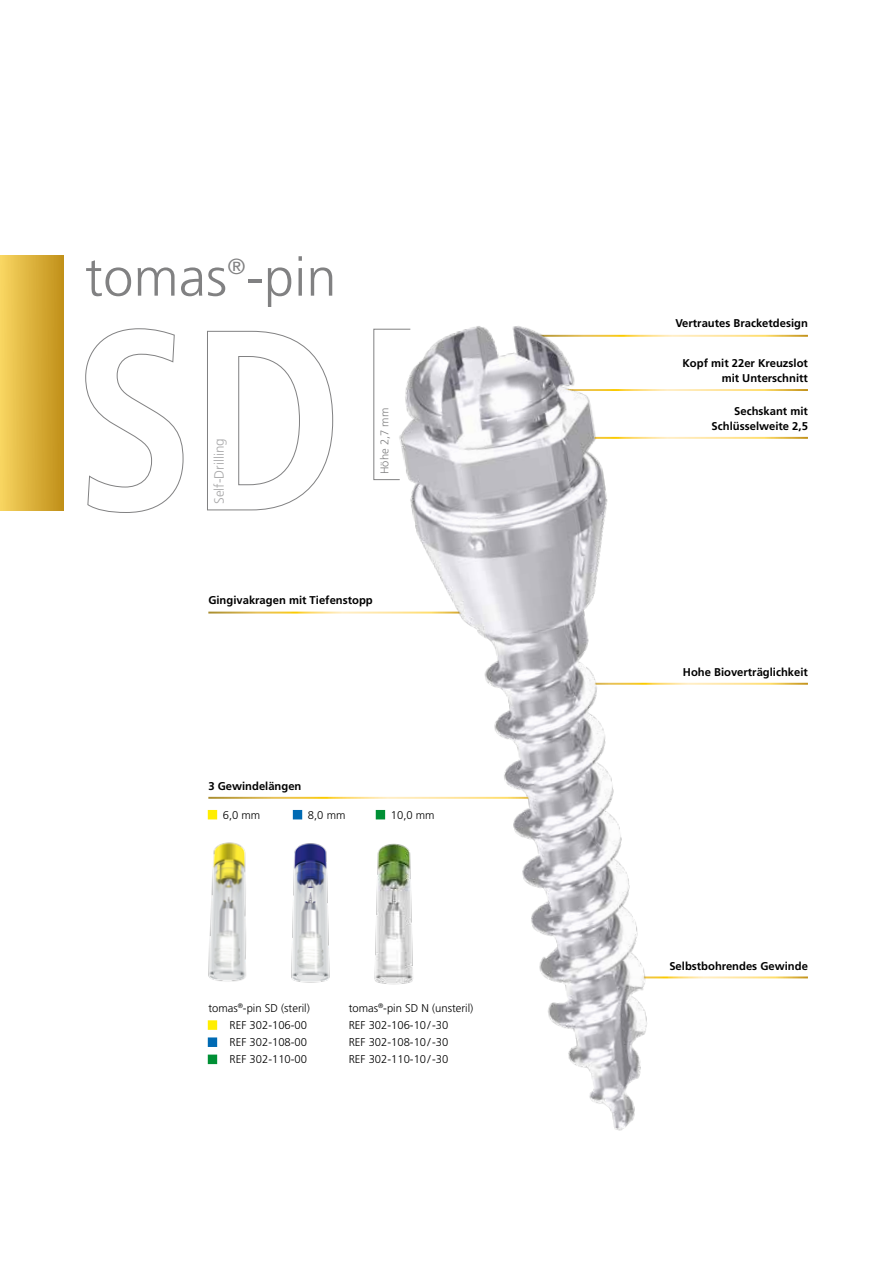
<style>
.page{position:relative;width:893px;height:1263px;background:#fff}
.page>*{position:absolute;margin:0;border:0;box-sizing:border-box;transform-origin:0 0}
.t1{font:300 54px "Frutiger LT Std";letter-spacing:.005em;color:#818182}
.t2{font:300 21.9px "Frutiger LT Std";color:#818182;scale:1.04 1}
.t3{font:300 13.5px "Frutiger LT Std";color:#a8a8a9}
.t4{font:700 11.25px/15px "Frutiger LT Std";color:#000;text-align:right}
.t5{font:300 11.25px "Frutiger LT Std";color:#000}
.t6{font:300 11.25px "Frutiger LT Std";color:#818182}
.s1{color:#fe0}
.s2{color:#006ab3}
.s3{color:#009035}
</style>
<div class="page">
<svg style="left:85px;top:328px;width:236px;height:185px"></svg>
<img style="left:321px;top:326px;width:387px;height:805px">
<img style="left:372px;top:841px;width:44px;height:148px">
<img style="left:208px;top:842px;width:38px;height:140px">
<img style="left:291px;top:840px;width:41px;height:148px">
<svg style="left:373px;top:328px;width:38px;height:152px"></svg>
<div style="left:0;top:255px;width:64px;height:255px;background:linear-gradient(to right,#f8d561,#c19019)"></div>
<h1 class="t1" style="left:85px;top:246px;width:253px">tomas -pin</h1>
<h2 class="t2" style="left:227px;top:254px;width:19px">®</h2>
<p class="t3" style="left:211px;top:504px;width:67px;rotate:-90deg">Self-Drilling</p>
<p class="t6" style="left:378px;top:474px;width:68px;rotate:-90deg">Höhe 2,7 mm</p>
<p class="t4" style="left:208px;top:592px;width:166px">Gingivakragen mit Tiefenstopp</p>
<p class="t4" style="left:208px;top:779px;width:95px">3 Gewindelängen</p>
<p class="t5" style="left:208px;top:808px;width:53px"><span class="s1">■</span> 6,0 mm</p>
<p class="t5" style="left:293px;top:808px;width:53px"><span class="s2">■</span> 8,0 mm</p>
<p class="t5" style="left:376px;top:808px;width:60px"><span class="s3">■</span> 10,0 mm</p>
<p class="t5" style="left:208px;top:1002px;width:103px">tomas<sup>®</sup>-pin SD (steril)</p>
<p class="t5" style="left:349px;top:1002px;width:126px">tomas<sup>®</sup>-pin SD N (unsteril)</p>
<p class="t5" style="left:208px;top:1019px;width:100px"><span class="s1">■</span> REF 302-106-00</p>
<p class="t5" style="left:349px;top:1019px;width:101px">REF 302-106-10/ -30</p>
<p class="t5" style="left:208px;top:1036px;width:100px"><span class="s2">■</span> REF 302-108-00</p>
<p class="t5" style="left:349px;top:1036px;width:101px">REF 302-108-10/ -30</p>
<p class="t5" style="left:208px;top:1053px;width:100px"><span class="s3">■</span> REF 302-110-00</p>
<p class="t5" style="left:349px;top:1053px;width:101px">REF 302-110-10/ -30</p>
<p class="t4" style="left:675px;top:316px;width:134px">Vertrautes Bracketdesign</p>
<p class="t4" style="left:682px;top:355px;width:127px">Kopf mit 22er Kreuzslot mit Unterschnitt</p>
<p class="t4" style="left:712px;top:403px;width:98px">Sechskant mit<br>Schlüsselweite 2,5</p>
<p class="t4" style="left:683px;top:665px;width:127px">Hohe Bioverträglichkeit</p>
<p class="t4" style="left:669px;top:958px;width:140px">Selbstbohrendes Gewinde</p>
</div>
